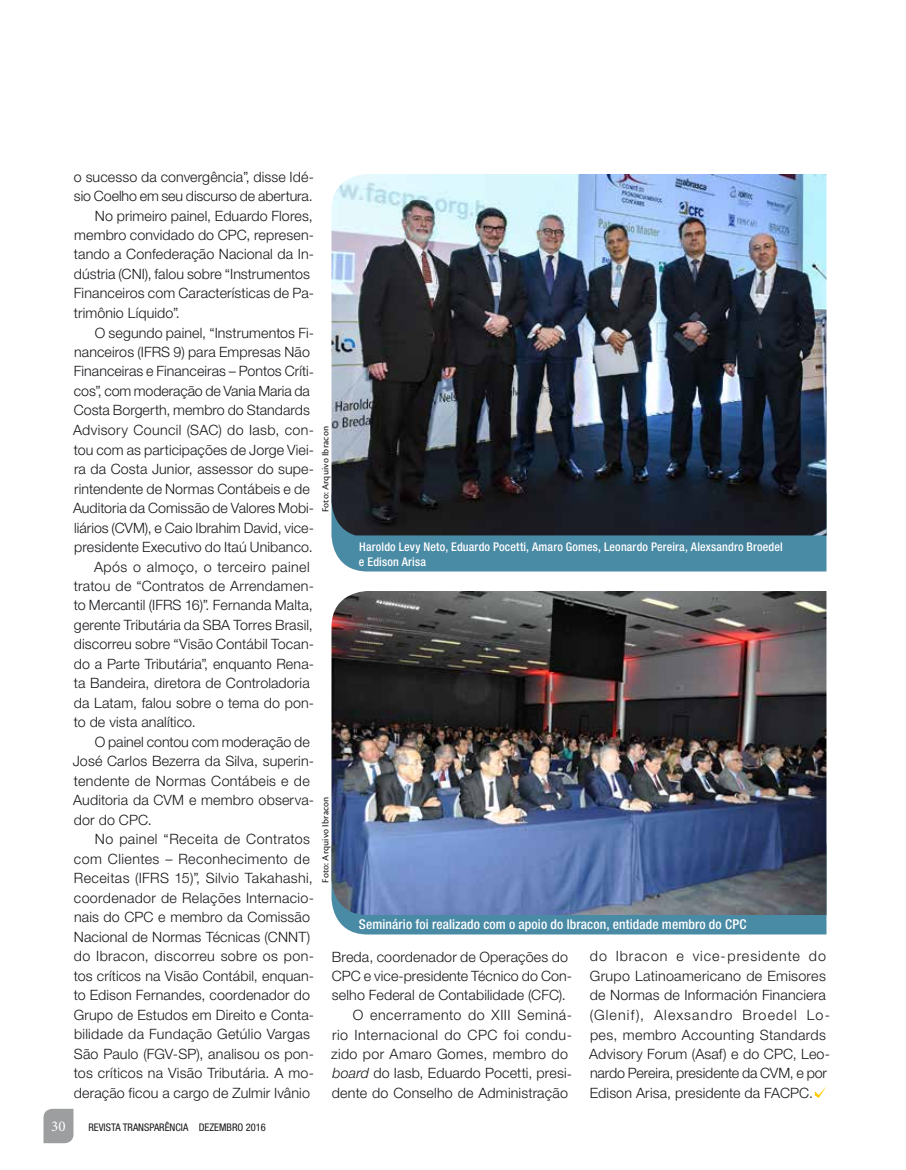
<style>
.page{position:relative;width:906px;height:1170px;background:#fff}
.page>*{position:absolute;margin:0;border:0;box-sizing:border-box;transform-origin:0 0}
.t1{font:15px "Minion Pro";color:#fff}
.t2{font:300 14.25px/19.5px "Helvetica Neue";letter-spacing:.01em;color:#1a171c}
.t3{font:300 14.25px "Helvetica Neue";letter-spacing:.03em;color:#1a171c}
.t4{font:300 14.25px "Helvetica Neue";letter-spacing:.035em;color:#1a171c}
.t5{font:300 14.25px "Helvetica Neue";letter-spacing:.04em;color:#1a171c}
.t6{font:500 condensed 13.5px "Helvetica Neue";letter-spacing:.01em;color:#fff}
.t7{font:500 condensed 12px/15px "Helvetica Neue";letter-spacing:.015em;color:#fff}
.t8{font:condensed 10.5px "Helvetica Neue";color:#1a171c}
.t9{font:9.75px "Cronos Pro Capt";letter-spacing:.01em;color:#1a171c}
.s1{font-style:italic}
</style>
<div class="page">
<div style="left:335px;top:915px;width:491px;height:19px;background:#498aa4"></div>
<div style="left:332px;top:535px;width:494px;height:37px;background:#498aa4"></div>
<img style="left:332px;top:174px;width:494px;height:361px">
<img style="left:332px;top:591px;width:494px;height:324px">
<svg style="left:815px;top:1086px;width:12px;height:12px"></svg>
<svg style="left:44px;top:1109px;width:30px;height:34px"></svg>
<p class="t2" style="left:74px;top:166px;width:242px">o sucesso da convergência”, disse Idé-</p>
<p class="t2" style="left:74px;top:186px;width:240px">sio Coelho em seu discurso de abertura.</p>
<p class="t2" style="left:95px;top:205px;width:219px">No primeiro painel, Eduardo Flores,</p>
<p class="t2" style="left:74px;top:225px;width:241px">membro convidado do CPC, represen-</p>
<p class="t2" style="left:74px;top:244px;width:242px">tando a Confederação Nacional da In-</p>
<p class="t2" style="left:74px;top:264px;width:238px">dústria (CNI), falou sobre “Instrumentos</p>
<p class="t2" style="left:74px;top:283px;width:242px">Financeiros com Características de Pa-</p>
<p class="t2" style="left:74px;top:303px;width:107px">trimônio Líquido”.</p>
<p class="t2" style="left:95px;top:322px;width:221px">O segundo painel, “Instrumentos Fi-</p>
<p class="t2" style="left:74px;top:342px;width:237px">nanceiros (IFRS 9) para Empresas Não</p>
<p class="t2" style="left:74px;top:361px;width:242px">Financeiras e Financeiras – Pontos Críti-</p>
<p class="t2" style="left:74px;top:381px;width:237px">cos”, com moderação de Vania Maria da</p>
<p class="t2" style="left:74px;top:400px;width:238px">Costa Borgerth, membro do Standards</p>
<p class="t2" style="left:73px;top:420px;width:242px">Advisory Council (SAC) do Iasb, con-</p>
<p class="t2" style="left:74px;top:439px;width:242px">tou com as participações de Jorge Viei-</p>
<p class="t2" style="left:74px;top:459px;width:241px">ra da Costa Junior, assessor do supe-</p>
<p class="t2" style="left:74px;top:478px;width:237px">rintendente de Normas Contábeis e de</p>
<p class="t2" style="left:73px;top:498px;width:242px">Auditoria da Comissão de Valores Mobi-</p>
<p class="t2" style="left:74px;top:517px;width:238px">liários (CVM), e Caio Ibrahim David, vice-</p>
<p class="t2" style="left:74px;top:537px;width:240px">presidente Executivo do Itaú Unibanco.</p>
<p class="t3" style="left:94px;top:558px;width:217px">Após o almoço, o terceiro painel</p>
<p class="t2" style="left:74px;top:576px;width:242px">tratou de “Contratos de Arrendamen-</p>
<p class="t2" style="left:74px;top:595px;width:240px">to Mercantil (IFRS 16)”. Fernanda Malta,</p>
<p class="t2" style="left:74px;top:615px;width:240px">gerente Tributária da SBA Torres Brasil,</p>
<p class="t2" style="left:74px;top:634px;width:242px">discorreu sobre “Visão Contábil Tocan-</p>
<p class="t2" style="left:74px;top:654px;width:242px">do a Parte Tributária”, enquanto Rena-</p>
<p class="t2" style="left:74px;top:673px;width:237px">ta Bandeira, diretora de Controladoria</p>
<p class="t2" style="left:74px;top:693px;width:242px">da Latam, falou sobre o tema do pon-</p>
<p class="t2" style="left:74px;top:712px;width:124px">to de vista analítico.</p>
<p class="t2" style="left:95px;top:732px;width:216px">O painel contou com moderação de</p>
<p class="t2" style="left:73px;top:751px;width:243px">José Carlos Bezerra da Silva, superin-</p>
<p class="t2" style="left:74px;top:771px;width:237px">tendente de Normas Contábeis e de</p>
<p class="t2" style="left:73px;top:790px;width:242px">Auditoria da CVM e membro observa-</p>
<p class="t2" style="left:74px;top:810px;width:79px">dor do CPC.</p>
<p class="t4" style="left:95px;top:831px;width:217px">No painel “Receita de Contratos</p>
<p class="t3" style="left:74px;top:850px;width:237px">com Clientes – Reconhecimento de</p>
<p class="t2" style="left:74px;top:868px;width:240px">Receitas (IFRS 15)”, Silvio Takahashi,</p>
<p class="t2" style="left:74px;top:888px;width:242px">coordenador de Relações Internacio-</p>
<p class="t2" style="left:74px;top:907px;width:237px">nais do CPC e membro da Comissão</p>
<p class="t2" style="left:74px;top:927px;width:238px">Nacional de Normas Técnicas (CNNT)</p>
<p class="t3" style="left:74px;top:948px;width:242px">do Ibracon, discorreu sobre os pon-</p>
<p class="t2" style="left:74px;top:966px;width:242px">tos críticos na Visão Contábil, enquan-</p>
<p class="t2" style="left:74px;top:985px;width:238px">to Edison Fernandes, coordenador do</p>
<p class="t2" style="left:74px;top:1005px;width:242px">Grupo de Estudos em Direito e Conta-</p>
<p class="t2" style="left:74px;top:1024px;width:237px">bilidade da Fundação Getúlio Vargas</p>
<p class="t2" style="left:74px;top:1044px;width:242px">São Paulo (FGV‑SP), analisou os pon-</p>
<p class="t2" style="left:74px;top:1063px;width:242px">tos críticos na Visão Tributária. A mo-</p>
<p class="t2" style="left:74px;top:1083px;width:238px">deração ficou a cargo de Zulmir Ivânio</p>
<p class="t1" style="left:51px;top:1117px;width:16px">30</p>
<p class="t8" style="left:88px;top:1121px;width:145px">REVISTA TRANSPARÊNCIA DEZEMBRO</p>
<p class="t8" style="left:246px;top:1121px;width:22px">2016</p>
<p class="t9" style="left:320px;top:512px;width:88px;rotate:-90deg">Foto: Arquivo Ibracon</p>
<p class="t7" style="left:359px;top:539px;width:425px">Haroldo Levy Neto, Eduardo Pocetti, Amaro Gomes, Leonardo Pereira, Alexsandro Broedel e Edison Arisa</p>
<p class="t9" style="left:320px;top:883px;width:88px;rotate:-90deg">Foto: Arquivo Ibracon</p>
<p class="t6" style="left:359px;top:916px;width:389px">Seminário foi realizado com o apoio do Ibracon, entidade membro do CPC</p>
<p class="t2" style="left:332px;top:946px;width:238px">Breda, coordenador de Operações do</p>
<p class="t2" style="left:332px;top:966px;width:242px">CPC e vice--presidente Técnico do Con-</p>
<p class="t2" style="left:332px;top:985px;width:235px">selho Federal de Contabilidade (CFC).</p>
<p class="t5" style="left:353px;top:1006px;width:221px">O encerramento do XIII Seminá-</p>
<p class="t4" style="left:332px;top:1026px;width:241px">rio Internacional do CPC foi condu-</p>
<p class="t2" style="left:331px;top:1044px;width:238px">zido por Amaro Gomes, membro do</p>
<p class="t2" style="left:332px;top:1063px;width:241px"><span class="s1">board</span> do Iasb, Eduardo Pocetti, presi-</p>
<p class="t2" style="left:332px;top:1083px;width:238px">dente do Conselho de Administração</p>
<p class="t2" style="left:589px;top:946px;width:242px">do Ibracon e vice- presidente do Grupo Latinoamericano de Emisores de Normas de Información Financiera (Glenif), Alexsandro Broedel Lo&shy;pes, membro Accounting Standards Advisory Forum (Asaf) e do CPC, Leo&shy;nardo Pereira, presidente da CVM, e por Edison Arisa, presidente da FACPC.</p>
</div>
